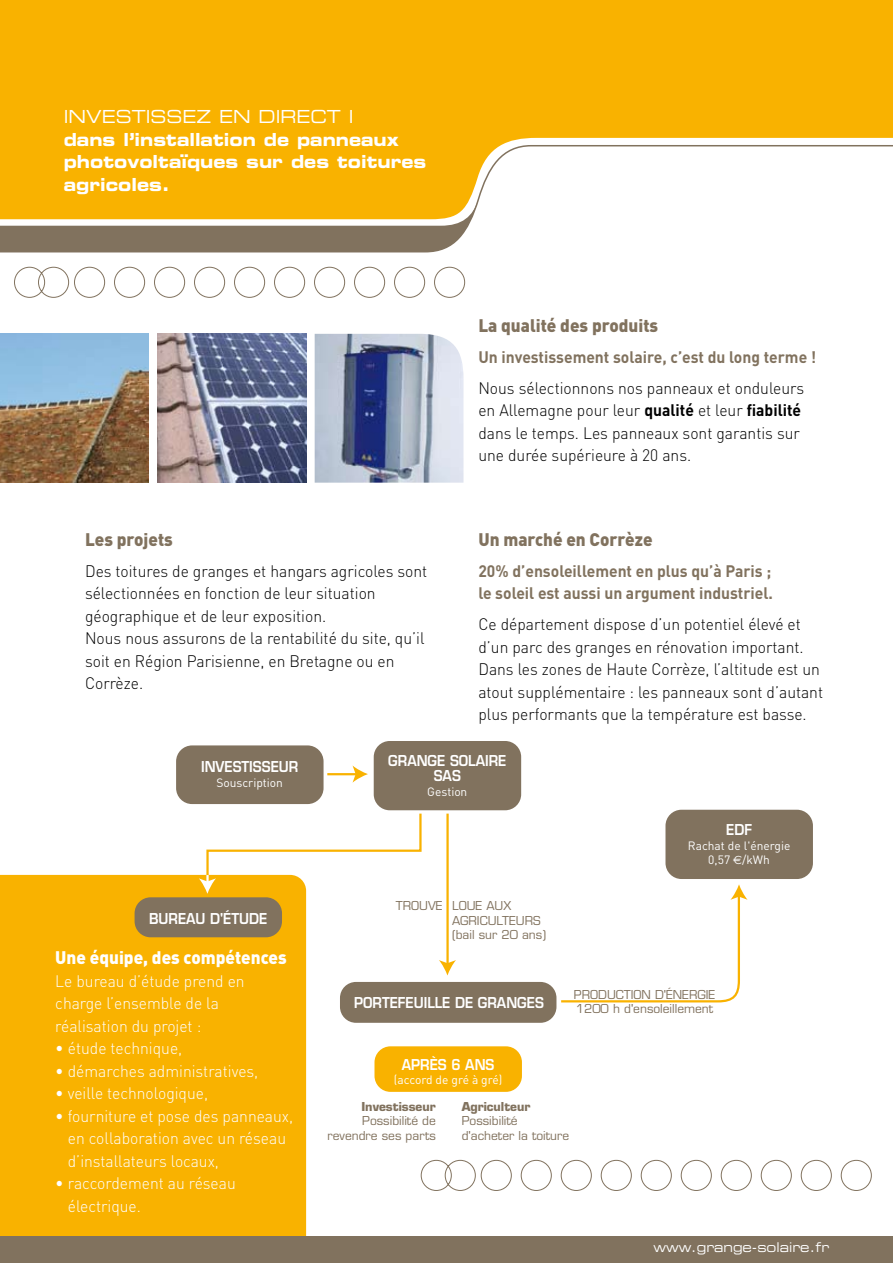
<style>
.page{position:relative;width:893px;height:1263px;background:#fff}
.page>*{position:absolute;margin:0;border:0;box-sizing:border-box;transform-origin:0 0}
.t1{font:18px/22.5px "Eurostile LT Bold Extended Two";color:#fff;scale:.9 1}
.t2{font:900 18px "DIN";color:#81725e;scale:.95 1}
.t3{font:900 18px "DIN";color:#fff;scale:.95 1}
.t4{font:18px "Eurostile LT Extended Two";color:#fff;scale:.9 1}
.t5{font:300 16.5px/22.5px "DIN";color:#000;scale:.95 1}
.t6{font:300 16.5px/22.5px "DIN";color:#fff;scale:.95 1}
.t7{font:700 16.5px/22.5px "DIN";color:#81725e;scale:.95 1}
.t8{font:600 14.7px/14.7px "Eurostile LT";color:#fff;text-align:center;scale:.9 1}
.t9{font:13.5px "Eurostile LT Extended Two";color:#fff;scale:.9 1}
.t10{font:12px/14.7px "Eurostile LT";color:#81725e}
.t11{font:12px/14.7px "DIN";color:#fff;text-align:center}
.t12{font:700 12px "Eurostile LT";color:#81725e}
.s1{font-weight:700}
.s2{font-family:"Euro Sans"}
</style>
<div class="page">
<div style="left:176px;top:745px;width:148px;height:59px;background:#81725e;border-radius:16px"></div>
<div style="left:374px;top:741px;width:147px;height:69px;background:#81725e;border-radius:16px"></div>
<div style="left:374px;top:1046px;width:148px;height:46px;background:#f9b200;border-radius:16px"></div>
<div style="left:0;top:875px;width:306px;height:362px;background:#f9b200"></div>
<div style="left:665px;top:810px;width:148px;height:69px;background:#81725e;border-radius:16px"></div>
<div style="left:135px;top:897px;width:147px;height:40px;background:#81725e;border-radius:16px"></div>
<div style="left:340px;top:982px;width:216px;height:41px;background:#81725e;border-radius:16px"></div>
<hr style="left:446px;top:814px;width:3px;height:151px;background:#f9b200">
<svg style="left:439px;top:960px;width:17px;height:15px"></svg>
<hr style="left:327px;top:773px;width:31px;height:2px;background:#f9b200">
<svg style="left:353px;top:766px;width:15px;height:17px"></svg>
<svg style="left:561px;top:884px;width:187px;height:119px"></svg>
<svg style="left:199px;top:813px;width:223px;height:81px"></svg>
<svg style="left:421px;top:1160px;width:451px;height:31px"></svg>
<img style="left:315px;top:334px;width:148px;height:149px">
<img style="left:157px;top:334px;width:149px;height:149px">
<img style="left:0;top:334px;width:149px;height:149px">
<div style="left:0;top:0;width:893px;height:144px;background:#f9b200"></div>
<svg style="left:14px;top:267px;width:451px;height:31px"></svg>
<svg style="left:0;top:144px;width:893px;height:109px"></svg>
<div style="left:0;top:1237px;width:893px;height:26px;background:#81725e"></div>
<p class="t4" style="left:64px;top:105px;width:319px">INVESTISSEZ EN DIRECT I</p>
<p class="t1" style="left:64px;top:128px;width:404px">dans l’installation de panneaux photovoltaïques sur des toitures agricoles.</p>
<p class="t2" style="left:85px;top:527px;width:94px">Les projets</p>
<p class="t5" style="left:85px;top:559px;width:362px">Des toitures de granges et hangars agricoles sont sélectionnées en fonction de leur situation géographique et de leur exposition.<br>Nous nous assurons de la rentabilité du site, qu’il soit en Région Parisienne, en Bretagne ou en Corrèze.</p>
<p class="t2" style="left:478px;top:313px;width:191px">La qualité des produits</p>
<p class="t7" style="left:478px;top:345px;width:357px">Un investissement solaire, c’est du long terme !</p>
<p class="t5" style="left:478px;top:376px;width:344px">Nous sélectionnons nos panneaux et onduleurs en Allemagne pour leur <span class="s1">qualité</span> et leur <span class="s1">fiabilité </span>dans le temps. Les panneaux sont garantis sur une durée supérieure à 20 ans.</p>
<p class="t2" style="left:478px;top:527px;width:185px">Un marché en Corrèze</p>
<p class="t7" style="left:478px;top:559px;width:312px">20% d’ensoleillement en plus qu’à Paris ; le soleil est aussi un argument industriel.</p>
<p class="t5" style="left:478px;top:613px;width:364px">Ce département dispose d’un potentiel élevé et d’un parc des granges en rénovation important.<br>Dans les zones de Haute Corrèze, l’altitude est un atout supplémentaire : les panneaux sont d’autant plus performants que la température est basse.</p>
<p class="t8" style="left:201px;top:759px;width:110px">INVESTISSEUR</p>
<p class="t11" style="left:216px;top:775px;width:68px">Souscription</p>
<p class="t8" style="left:149px;top:911px;width:133px">BUREAU D'ÉTUDE</p>
<p class="t3" style="left:55px;top:945px;width:245px">Une équipe, des compétences</p>
<p class="t6" style="left:55px;top:969px;width:201px">Le bureau d’étude prend en charge l’ensemble de la réalisation du projet :</p>
<p class="t6" style="left:55px;top:1037px;width:135px">• étude technique,</p>
<p class="t6" style="left:55px;top:1059px;width:215px">• démarches administratives,</p>
<p class="t6" style="left:55px;top:1082px;width:162px">• veille technologique,</p>
<p class="t6" style="left:68px;top:1104px;width:239px;text-indent:-13px">• fourniture et pose des panneaux, en collaboration avec un réseau d’installateurs locaux,</p>
<p class="t6" style="left:68px;top:1172px;width:178px;text-indent:-13px">• raccordement au réseau électrique.</p>
<p class="t8" style="left:388px;top:753px;width:133px">GRANGE SOLAIRE<br>SAS</p>
<p class="t11" style="left:427px;top:784px;width:42px">Gestion</p>
<p class="t10" style="left:452px;top:898px;width:96px;text-indent:-56px">TROUVE LOUE AUX<br>AGRICULTEURS (bail sur 20 ans)</p>
<p class="t8" style="left:354px;top:995px;width:212px">PORTEFEUILLE DE GRANGES</p>
<p class="t8" style="left:726px;top:822px;width:30px">EDF</p>
<p class="t11" style="left:688px;top:838px;width:104px">Rachat de l'énergie<br>0,57 <span class="s2">€</span>/kWh</p>
<p class="t10" style="left:574px;top:987px;width:143px">PRODUCTION D'ÉNERGIE<br>1200 h d'ensoleillement</p>
<p class="t8" style="left:402px;top:1057px;width:104px">APRÈS 6 ANS</p>
<p class="t11" style="left:394px;top:1072px;width:110px">(accord de gré à gré)</p>
<p class="t12" style="left:462px;top:1099px;width:70px">Agriculteur</p>
<p class="t10" style="left:462px;top:1113px;width:109px">Possibilité d'acheter la toiture</p>
<p class="t12" style="left:361px;top:1099px;width:76px">Investisseur</p>
<p class="t10" style="left:328px;top:1113px;width:110px;text-align:right">Possibilité de revendre ses parts</p>
<p class="t9" style="left:653px;top:1238px;width:197px">www.grange-solaire.fr</p>
</div>
